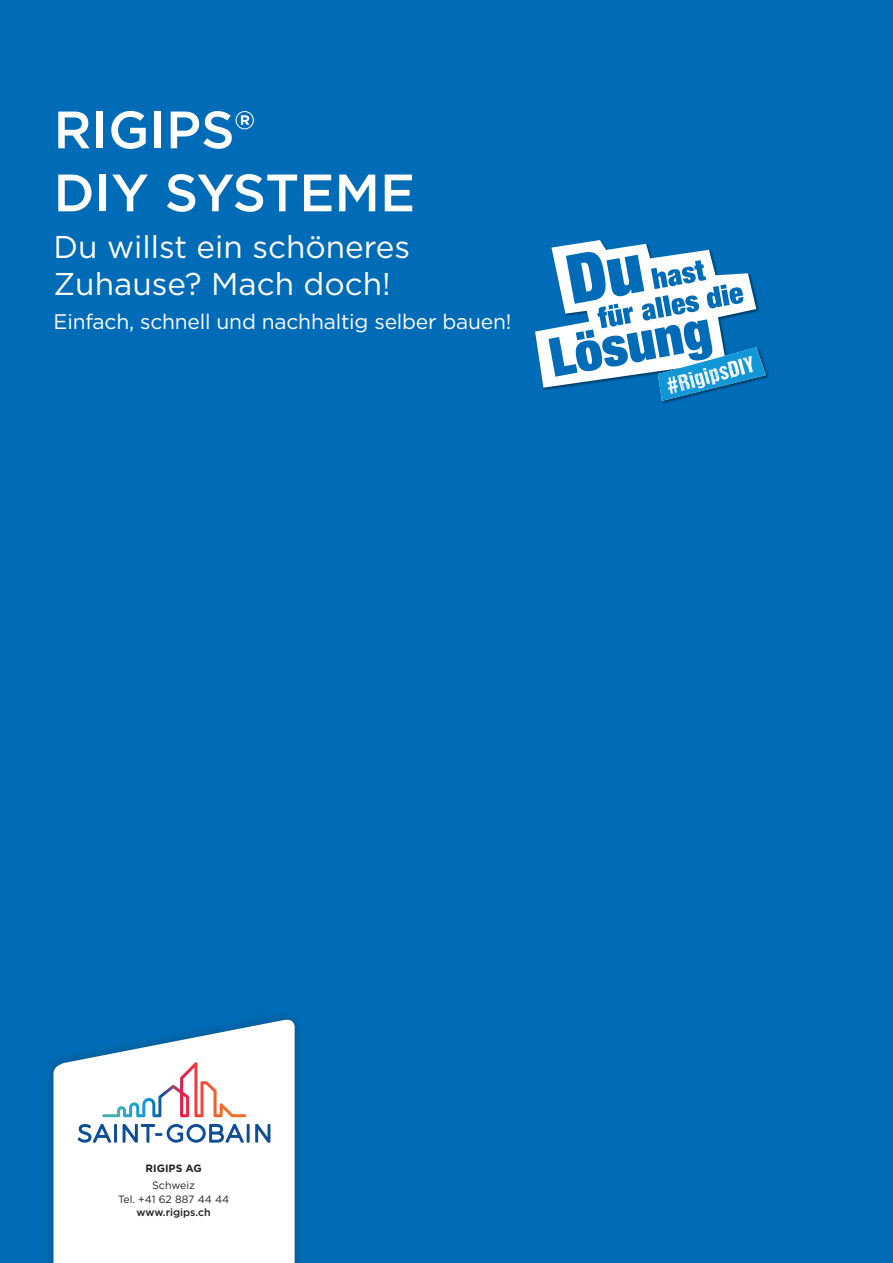
<style>
.page{position:relative;width:893px;height:1263px;background:#006cb7}
.page>*{position:absolute;margin:0;border:0;box-sizing:border-box;transform-origin:0 0}
.t1{font:500 52.5px/63px "Gotham";color:#fff}
.t2{font:31.5px/37.8px "Gotham";color:#fff}
.t3{font:21px "Gotham";letter-spacing:-.01em;color:#fff}
.t4{font:10.65px/13.2px "Gotham";color:#231f20;text-align:center}
.t5{font:500 10.65px "Gotham";color:#231f20}
.t6{font:700 10.65px "Gotham";color:#231f20}
</style>
<div class="page">
<svg style="left:535px;top:240px;width:231px;height:161px"></svg>
<div style="left:41px;top:1008px;width:265px;height:255px;background:#231f20;opacity:.3"></div>
<svg style="left:54px;top:1018px;width:241px;height:245px;background:#e0ecf5"></svg>
<svg style="left:78px;top:1124px;width:33px;height:19px"></svg>
<hr style="left:114px;top:1124px;width:3px;height:19px;background:#0f4d96">
<svg style="left:123px;top:1124px;width:121px;height:19px;background:#a6bdd8"></svg>
<hr style="left:247px;top:1124px;width:3px;height:19px;background:#0f4d96">
<svg style="left:255px;top:1124px;width:15px;height:19px"></svg>
<svg style="left:102px;top:1062px;width:144px;height:55px;background:#f0e4e6"></svg>
<h1 class="t1" style="left:54px;top:98px;width:363px">RIGIPS®<br>DIY SYSTEME</h1>
<h2 class="t2" style="left:54px;top:227px;width:358px">Du willst ein schöneres<br>Zuhause? Mach doch!</h2>
<p class="t3" style="left:54px;top:308px;width:460px">Einfach, schnell und nachhaltig selber bauen!</p>
<p class="t6" style="left:146px;top:1161px;width:58px">RIGIPS AG</p>
<p class="t4" style="left:118px;top:1179px;width:113px">Schweiz<br>Tel. +41 62 887 44 44</p>
<p class="t5" style="left:136px;top:1205px;width:76px">www.rigips.ch</p>
</div>
